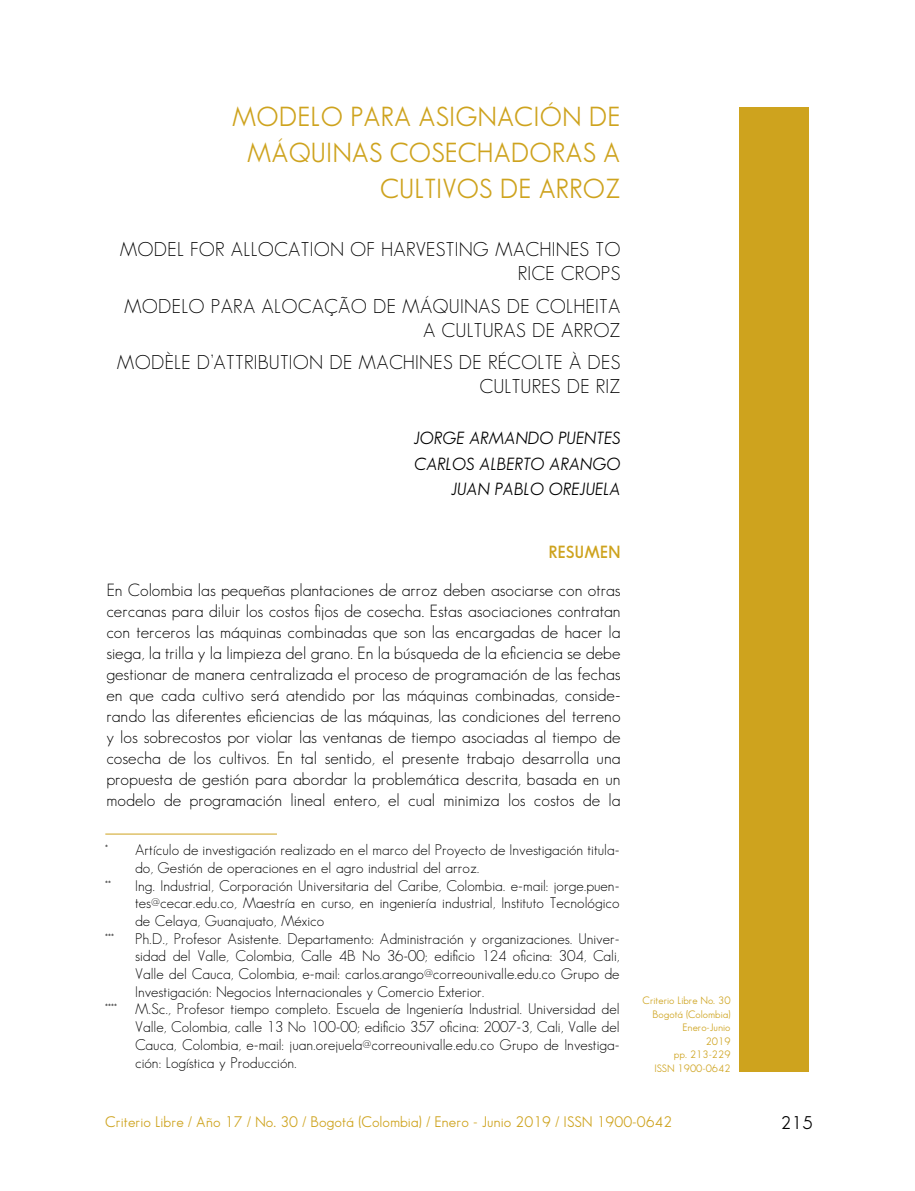
<style>
.page{position:relative;width:915px;height:1191px;background:#fff}
.page>*{position:absolute;margin:0;border:0;box-sizing:border-box;transform-origin:0 0}
.t1{font:27px "Sans Serif Book FLF";letter-spacing:.005em;color:#cea31e}
.t2{font:19.5px/24px "Sans Serif FLF";letter-spacing:.015em;color:#000;text-align:right}
.t3{font:18px "Sans Serif Book FLF";color:#000}
.t4{font:17.25px/21px "Sans Serif FLF";color:#000;text-align:justify}
.t5{font:italic 17.25px "Sans Serif Book FLF";letter-spacing:.015em;color:#000}
.t6{font:600 17.25px "Sans Serif FLF";color:#cea31e}
.t7{font:15px/17.7px "Sans Serif FLF";color:#000;text-align:justify}
.t8{font:15px "Sans Serif Book FLF";color:#cea31e}
.t9{font:10.5px/13.5px "Sans Serif Book FLF";color:#cea31e;text-align:right}
</style>
<div class="page">
<div style="left:738px;top:107px;width:70px;height:964px;background:#cea31e"></div>
<hr style="left:105px;top:833px;width:172px;height:1px;background:#cea31e">
<h1 class="t1" style="left:232px;top:102px;width:43px">MODE</h1>
<h1 class="t1" style="left:310px;top:102px;width:293px">LO PARA ASIGNACIÓN DE</h1>
<h1 class="t1" style="left:247px;top:138px;width:375px">MÁQUINAS COSECHADORAS A</h1>
<h1 class="t1" style="left:380px;top:174px;width:242px">CULTIVOS DE ARROZ</h1>
<h2 class="t2" style="left:120px;top:237px;width:502px">MODEL FOR ALLOCATION OF HARVESTING MACHINES TO<br>RICE CROPS</h2>
<h2 class="t2" style="left:124px;top:294px;width:498px">MODELO PARA ALOCAÇÃO DE MÁQUINAS DE COLHEITA<br>A CULTURAS DE ARROZ</h2>
<h2 class="t2" style="left:117px;top:350px;width:505px">MODÈLE D’ATTRIBUTION DE MACHINES DE RÉCOLTE À DES<br>CULTURES DE RIZ</h2>
<p class="t5" style="left:413px;top:429px;width:18px">JORGE</p>
<p class="t5" style="left:469px;top:429px;width:25px">ARMANDO</p>
<p class="t5" style="left:558px;top:429px;width:18px">PUENTES</p>
<p class="t5" style="left:414px;top:454px;width:23px">CARLOS</p>
<p class="t5" style="left:479px;top:454px;width:21px">ALBERTO</p>
<p class="t5" style="left:549px;top:454px;width:24px">ARANGO</p>
<p class="t5" style="left:451px;top:480px;width:18px">JUAN</p>
<p class="t5" style="left:494px;top:480px;width:20px">PABLO</p>
<p class="t5" style="left:548px;top:480px;width:24px">OREJUELA</p>
<p class="t6" style="left:548px;top:542px;width:21px">RESUMEN</p>
<p class="t4" style="left:106px;top:579px;width:515px">En Colombia las pequeñas plantaciones de arroz deben asociarse con otras cercanas para diluir los costos fijos de cosecha. Estas asociaciones contratan con terceros las máquinas combinadas que son las encargadas de hacer la siega, la trilla y la limpieza del grano. En la búsqueda de la eficiencia se debe gestionar de manera centralizada el proceso de programación de las fechas en que cada cultivo será atendido por las máquinas combinadas, conside&shy;rando las diferentes eficiencias de las máquinas, las condiciones del terreno y los sobrecostos por violar las ventanas de tiempo asociadas al tiempo de cosecha de los cultivos. En tal sentido, el presente trabajo desarrolla una propuesta de gestión para abordar la problemática descrita, basada en un modelo de programación lineal entero, el cual minimiza los costos de la</p>
<p class="t7" style="left:105px;top:841px;width:515px">* Artículo de investigación realizado en el marco del Proyecto de Investigación titula-</p>
<p class="t7" style="left:135px;top:858px;width:346px">do, Gestión de operaciones en el agro industrial del arroz.</p>
<p class="t7" style="left:105px;top:876px;width:7px">**</p>
<p class="t7" style="left:135px;top:876px;width:485px">Ing. Industrial, Corporación Universitaria del Caribe, Colombia. e-mail: jorge.puen&shy;tes@cecar.edu.co, Maestría en curso, en ingeniería industrial, Instituto Tecnológico de Celaya, Guanajuato, México</p>
<p class="t7" style="left:105px;top:929px;width:10px">***</p>
<p class="t7" style="left:135px;top:929px;width:485px">Ph.D., Profesor Asistente. Departamento: Administración y organizaciones. Univer-</p>
<p class="t7" style="left:135px;top:947px;width:485px">sidad del Valle, Colombia, Calle 4B No 36-00; edificio 124 oficina: 304, Cali,</p>
<p class="t7" style="left:135px;top:965px;width:485px">Valle del Cauca, Colombia, e-mail: carlos.arango@correounivalle.edu.co Grupo de</p>
<p class="t7" style="left:135px;top:982px;width:351px">Investigación: Negocios Internacionales y Comercio Exterior.</p>
<p class="t7" style="left:105px;top:1000px;width:515px">**** M.Sc., Profesor tiempo completo. Escuela de Ingeniería Industrial. Universidad del</p>
<p class="t7" style="left:135px;top:1018px;width:486px">Valle, Colombia, calle 13 No 100-00; edificio 357 oficina: 2007-3, Cali, Valle del</p>
<p class="t7" style="left:135px;top:1035px;width:486px">Cauca, Colombia, e-mail: juan.orejuela@correounivalle.edu.co Grupo de Investiga-</p>
<p class="t7" style="left:135px;top:1053px;width:163px">ción: Logística y Producción.</p>
<p class="t9" style="left:642px;top:993px;width:89px">Criterio Libre No. 30<br>Bogotá (Colombia)<br>Enero-Junio<br>2019<br>pp. 213-229<br>I SSN 1900-0642</p>
<p class="t8" style="left:105px;top:1112px;width:568px">Criterio Libre / Año 17 / No. 30 / Bogotá (Colombia) / Enero - Junio 2019 / ISSN 1900-0642</p>
<p class="t3" style="left:780px;top:1112px;width:33px">215</p>
</div>
